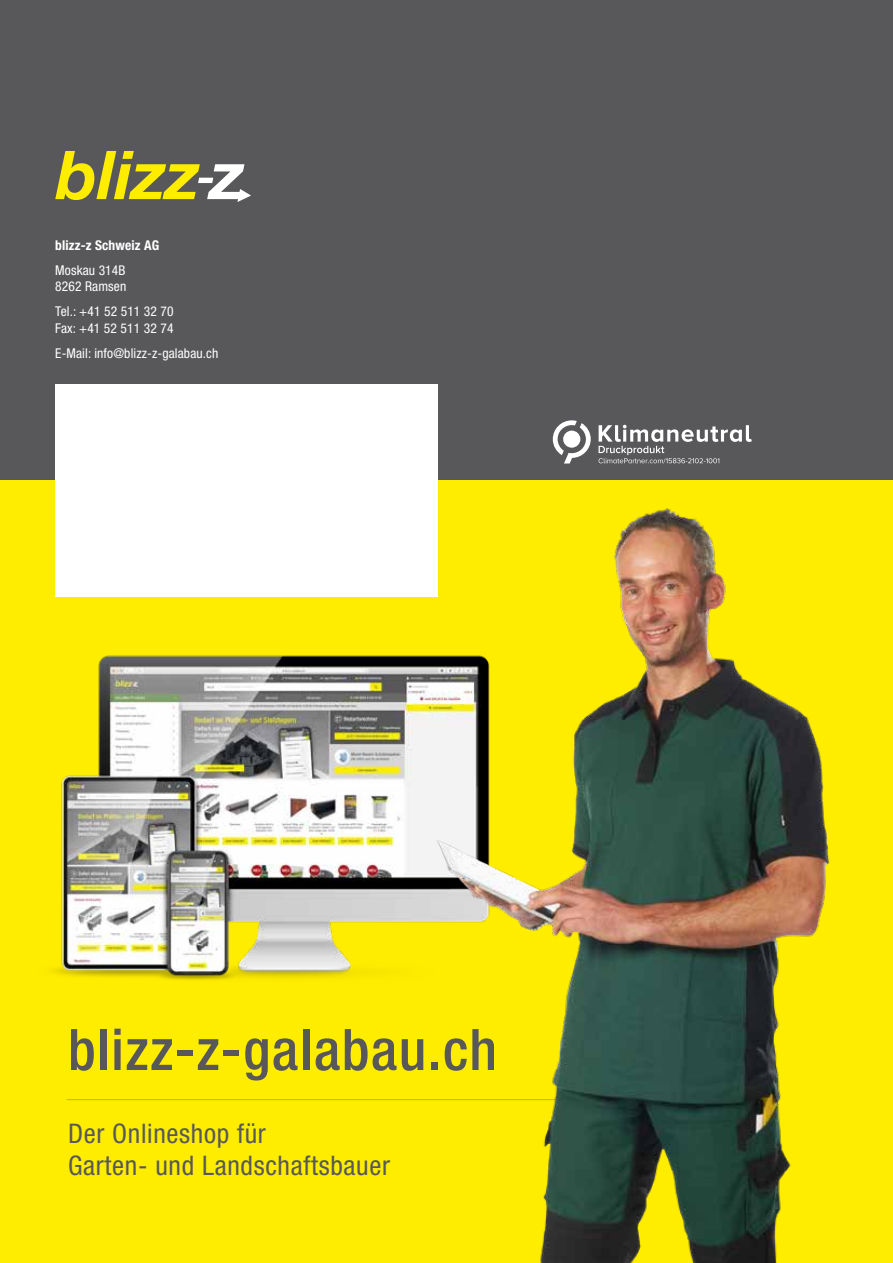
<style>
.page{position:relative;width:893px;height:1263px;background:#fff}
.page>*{position:absolute;margin:0;border:0;box-sizing:border-box;transform-origin:0 0}
.t1{font:500 condensed 57.3px "Helvetica Neue LT Pro";letter-spacing:.025em;color:#58585a}
.t2{font:condensed 27px/32.4px "Helvetica Neue LT Pro";letter-spacing:.025em;color:#58585a}
.t3{font:condensed 13.5px/16.5px "Helvetica Neue LT Pro";letter-spacing:.01em;color:#fff}
.t4{font:700 condensed 13.5px "Helvetica Neue LT Pro";letter-spacing:.01em;color:#fff}
</style>
<div class="page">
<div style="left:0;top:0;width:893px;height:495px;background:#58585a"></div>
<div style="left:0;top:480px;width:893px;height:783px;background:#ffed00"></div>
<hr style="left:67px;top:1099px;width:701px;height:1px;background:#87888a">
<svg style="left:55px;top:151px;width:196px;height:51px"></svg>
<div style="left:55px;top:384px;width:383px;height:212px;background:#fff"></div>
<svg style="left:553px;top:420px;width:38px;height:43px"></svg>
<svg style="left:599px;top:425px;width:153px;height:38px"></svg>
<img style="left:53px;top:655px;width:305px;height:325px">
<img style="left:358px;top:508px;width:472px;height:755px">
<p class="t4" style="left:55px;top:237px;width:106px">blizz-z Schweiz AG</p>
<p class="t3" style="left:55px;top:262px;width:72px">Moskau 314B<br>8262 Ramsen</p>
<p class="t3" style="left:55px;top:303px;width:120px">Tel.: +41 52 511 32 70<br>Fax: +41 52 511 32 74</p>
<p class="t3" style="left:55px;top:345px;width:165px">E-Mail: info@blizz-z-galabau.ch</p>
<h1 class="t1" style="left:68px;top:1015px;width:430px">blizz-z-galabau.ch</h1>
<h2 class="t2" style="left:68px;top:1116px;width:324px">Der Onlineshop für<br>Garten- und Landschaftsbauer</h2>
</div>
